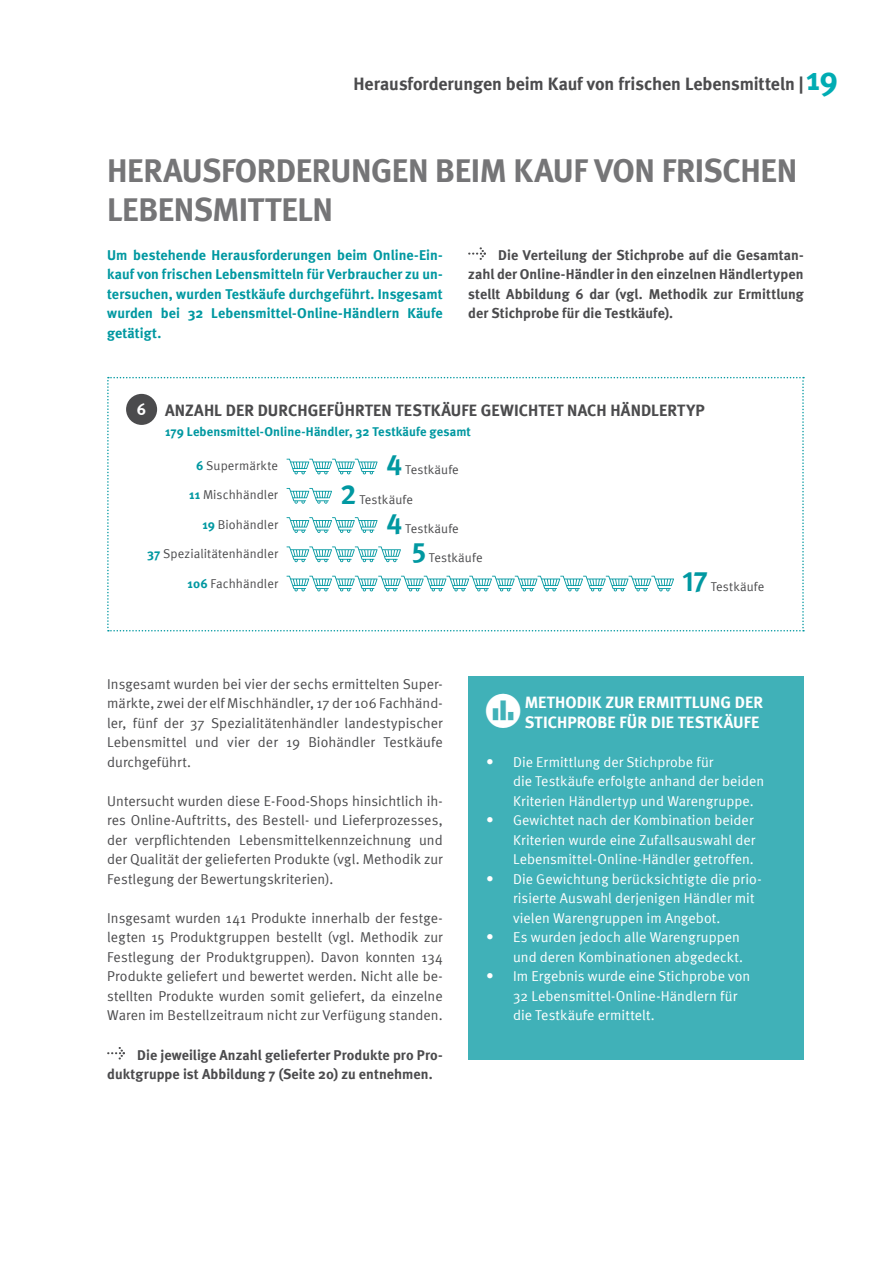
<style>
.page{position:relative;width:893px;height:1263px;background:#fff}
.page>*{position:absolute;margin:0;border:0;box-sizing:border-box;transform-origin:0 0}
.t1{font:700 33px "Meta";letter-spacing:-.015em;color:#757577}
.t2{font:28.5px "Meta Bold Expert";color:#0098a1}
.t3{font:700 18px "Meta";letter-spacing:-.005em;color:#4b4b4d}
.t4{font:700 16.5px "Meta";letter-spacing:.005em;color:#4b4b4d}
.t5{font:700 16.5px/19.5px "Meta";letter-spacing:.005em;color:#fff}
.t6{font:14.25px/19.5px "Meta Normal";letter-spacing:.005em;color:#4b4b4d;text-align:justify}
.t7{font:14.25px/19.5px "Meta Normal";letter-spacing:.005em;color:#fff}
.t8{font:700 14.25px/19.5px "Meta";letter-spacing:.005em;color:#4b4b4d;text-align:justify}
.t9{font:700 14.25px/19.5px "Meta";letter-spacing:.005em;color:#0098a1;text-align:justify}
.t10{font:12.75px "Meta Normal";letter-spacing:.01em;color:#4b4b4d}
.t11{font:700 12.75px "Meta";letter-spacing:.01em;color:#0098a1}
.s1{font-size:33px;color:#00acb3}
.s2{font-family:"Meta Bold Expert";font-weight:400;color:#fff}
.s3{font-family:"Meta";font-weight:700;color:#0098a1}
.s4{font-size:15px}
</style>
<div class="page">
<div style="left:468px;top:676px;width:336px;height:383px;background:#40b1b8"></div>
<svg style="left:468px;top:247px;width:18px;height:13px"></svg>
<svg style="left:107px;top:1047px;width:18px;height:12px"></svg>
<svg style="left:107px;top:377px;width:697px;height:254px"></svg>
<p class="t3" style="left:353px;top:73px;width:486px">Herausforderungen beim Kauf von frischen Lebensmitteln | <span class="s1">19</span></p>
<h1 class="t1" style="left:107px;top:151px;width:243px">Herausforderungen</h1>
<h1 class="t1" style="left:435px;top:151px;width:343px">bei m Kauf von frischen</h1>
<h1 class="t1" style="left:107px;top:190px;width:33px">Leben</h1>
<h1 class="t1" style="left:194px;top:190px;width:105px">smitteln</h1>
<p class="t9" style="left:107px;top:245px;width:337px">Um bestehende Herausforderungen beim Online-Ein&shy;kauf von frischen Lebensmitteln für Verbraucher zu un&shy;tersuchen, wurden Testkäufe durchgeführt. Insgesamt wurden bei 32 Lebensmittel-Online-Händlern Käufe getätigt.</p>
<p class="t8" style="left:468px;top:245px;width:337px;text-indent:18px">Die Verteilung der Stichprobe auf die Gesamtan&shy;zahl der Online-Händler in den einzelnen Händlertypen stellt Abbildung 6 dar (vgl. Methodik zur Ermittlung der Stichprobe für die Testkäufe).</p>
<p class="t4" style="left:137px;top:400px;width:324px"><span class="s2">6</span> Anzahl der Du rchgeführten Testkäufe</p>
<p class="t4" style="left:481px;top:400px;width:11px">gewi</p>
<p class="t4" style="left:519px;top:400px;width:186px">chtet nach Händlertyp</p>
<p class="t11" style="left:165px;top:424px;width:307px">179 Lebensmittel-Online-Händler, 32 Testkäufe gesamt</p>
<h2 class="t2" style="left:387px;top:448px;width:17px">4</h2>
<p class="t10" style="left:405px;top:463px;width:55px">Testkäufe</p>
<h2 class="t2" style="left:387px;top:506px;width:17px">4</h2>
<p class="t10" style="left:405px;top:521px;width:55px">Testkäufe</p>
<h2 class="t2" style="left:412px;top:535px;width:15px">5</h2>
<p class="t10" style="left:429px;top:550px;width:55px">Testkäufe</p>
<p class="t10" style="left:196px;top:458px;width:83px"><span class="s3">6</span> Supermärkte</p>
<p class="t10" style="left:189px;top:487px;width:90px"><span class="s3">11</span> Mischhändler</p>
<p class="t10" style="left:202px;top:517px;width:77px"><span class="s3">19</span> Biohändler</p>
<p class="t10" style="left:147px;top:546px;width:132px"><span class="s3">37</span> Spezialitätenhändler</p>
<p class="t10" style="left:188px;top:576px;width:92px"><span class="s3">106</span> Fachhändler</p>
<h2 class="t2" style="left:341px;top:477px;width:17px">2</h2>
<p class="t10" style="left:359px;top:492px;width:55px">Testkäufe</p>
<h2 class="t2" style="left:682px;top:565px;width:27px">17</h2>
<p class="t10" style="left:711px;top:580px;width:55px">Testkäufe</p>
<p class="t6" style="left:107px;top:674px;width:337px">Insgesamt wurden bei vier der sechs ermittelten Super&shy;märkte, zwei der elf Mischhändler, 17 der 106 Fachhänd&shy;ler, fünf der 37 Spezialitätenhändler landestypischer Lebensmittel und vier der 19 Biohändler Testkäufe durchgeführt.</p>
<p class="t6" style="left:107px;top:791px;width:337px">Untersucht wurden diese E-Food-Shops hinsichtlich ih&shy;res Online-Auftritts, des Bestell- und Lieferprozesses, der verpflichtenden Lebensmittelkennzeichnung und der Qualität der gelieferten Produkte (vgl. Methodik zur Festlegung der Bewertungskriterien).</p>
<p class="t6" style="left:107px;top:908px;width:337px">Insgesamt wurden 141 Produkte innerhalb der festge&shy;legten 15 Produktgruppen bestellt (vgl. Methodik zur Festlegung der Produktgruppen). Davon konnten 134<br>Produkte geliefert und bewertet werden. Nicht alle be&shy;stellten Produkte wurden somit geliefert, da einzelne Waren im Bestellzeitraum nicht zur Verfügung standen.</p>
<p class="t8" style="left:107px;top:1045px;width:337px;text-indent:18px">Die jeweilige Anzahl gelieferter Produkte pro Pro&shy;duktgruppe ist Abbildung 7 (Seite 20) zu entnehmen.</p>
<p class="t5" style="left:525px;top:693px;width:238px;text-indent:62px">IK ZUR ERMITTLUNG DER<br>STICH PROBE FÜR DIE TESTKÄ</p>
<p class="t5" style="left:525px;top:693px;width:33px">METHOD</p>
<p class="t5" style="left:733px;top:712px;width:28px">UFE</p>
<p class="t7" style="left:513px;top:752px;width:253px;text-indent:-27px"><span class="s4">•</span> Die Ermittlung der Stichprobe für<br>die Testkäufe erfolgte anhand der beiden<br>Kriterien Händlertyp und Warengruppe.</p>
<p class="t7" style="left:513px;top:811px;width:244px;text-indent:-27px"><span class="s4">•</span> Gewichtet nach der Kombination beider<br>Kriterien wurde eine Zufallsauswahl der<br>Lebensmittel-Online-Händler getroffen.</p>
<p class="t7" style="left:513px;top:869px;width:249px;text-indent:-27px"><span class="s4">•</span> Die Gewichtung berücksichtigte die prio&shy;risierte Auswahl derjenigen Händler mit vielen Warengruppen im Angebot.</p>
<p class="t7" style="left:486px;top:928px;width:259px;text-align:right"><span class="s4">•</span> Es wurden jedoch alle Warengruppen und deren Kombinationen abgedeckt.</p>
<p class="t7" style="left:513px;top:967px;width:239px;text-indent:-27px"><span class="s4">•</span> Im Ergebnis wurde eine Stichprobe von<br>32 Lebensmittel-Online-Händlern für die Testkäufe ermittelt.</p>
</div>
